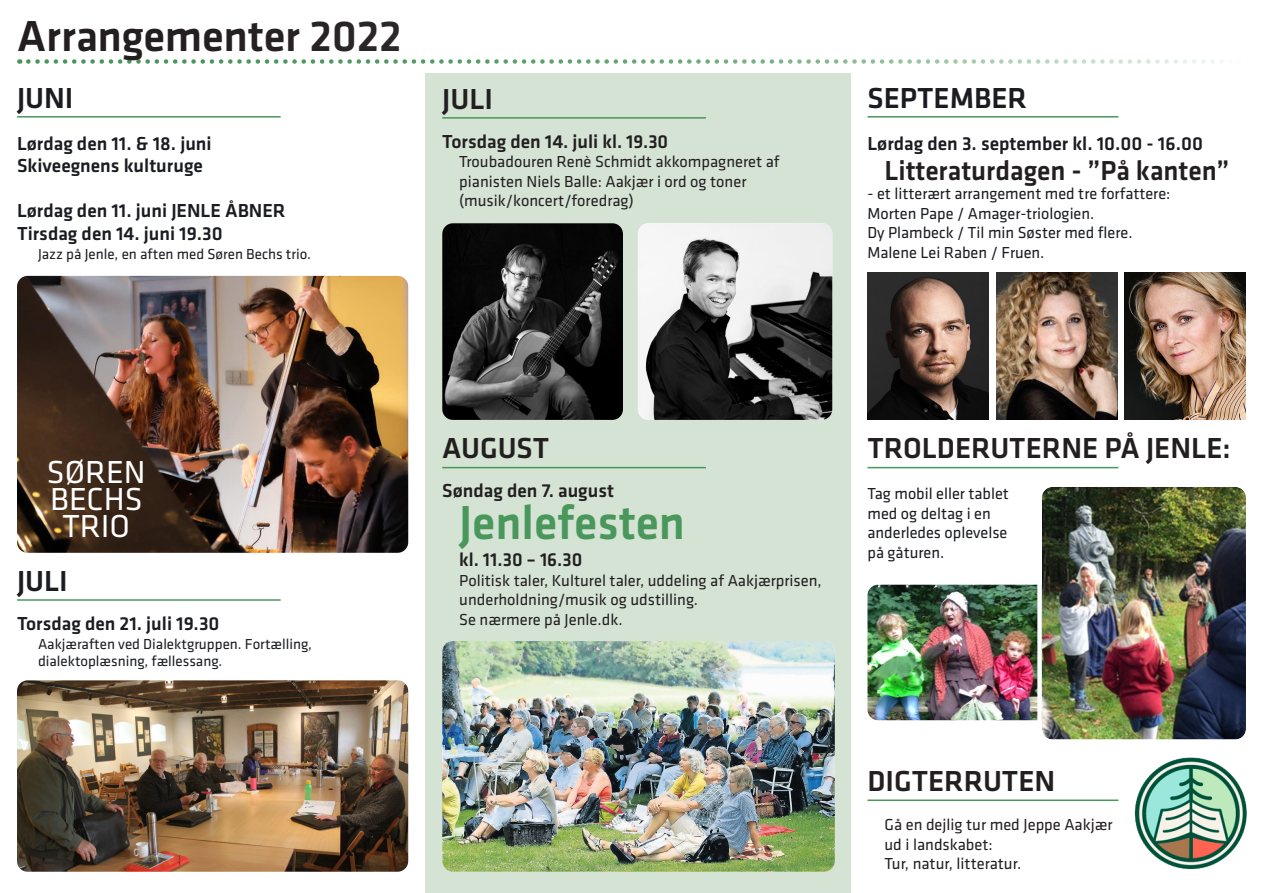
<style>
.page{position:relative;width:1263px;height:893px;background:#fff}
.page>*{position:absolute;margin:0;border:0;box-sizing:border-box;transform-origin:0 0}
.t1{font:500 49.5px "Klavika";color:#4a975c}
.t2{font:500 45px "Klavika";letter-spacing:-.01em;color:#231f20}
.t3{font:33px/27px "Klavika";color:#fff}
.t4{font:500 30px "Klavika";color:#231f20}
.t5{font:500 30px "Klavika";color:#1a1c21}
.t6{font:500 28.5px "Klavika";color:#231f20}
.t7{font:500 19.5px "Klavika";color:#1a1c21}
.t8{font:500 19.5px "Klavika";color:#231f20}
.t9{font:16.5px/19.5px "Klavika";color:#231f20}
.t10{font:16.5px/19.5px "Klavika";color:#1a1c21}
.t11{font:15px/16.5px "Klavika";color:#1a1c21}
</style>
<div class="page">
<img style="left:867px;top:585px;width:170px;height:135px">
<div style="left:425px;top:74px;width:425px;height:819px;background:#d4e3d4"></div>
<img style="left:442px;top:223px;width:181px;height:197px">
<img style="left:638px;top:223px;width:194px;height:197px">
<img style="left:442px;top:641px;width:393px;height:231px">
<svg style="left:28px;top:59px;width:1194px;height:5px"></svg>
<hr style="left:17px;top:116px;width:264px;height:2px;background:#4a975c">
<hr style="left:17px;top:599px;width:264px;height:2px;background:#4a975c">
<hr style="left:442px;top:117px;width:264px;height:2px;background:#4a975c">
<hr style="left:442px;top:467px;width:264px;height:1px;background:#4a975c">
<img style="left:996px;top:272px;width:121px;height:148px">
<img style="left:1125px;top:272px;width:121px;height:148px">
<img style="left:867px;top:272px;width:122px;height:148px">
<img style="left:17px;top:680px;width:391px;height:192px">
<img style="left:17px;top:276px;width:391px;height:277px">
<hr style="left:867px;top:116px;width:251px;height:2px;background:#4a975c">
<hr style="left:867px;top:467px;width:251px;height:1px;background:#4a975c">
<img style="left:1042px;top:487px;width:203px;height:252px">
<div style="left:1037px;top:482px;width:213px;height:262px;border:4px solid #fff;border-radius:13px"></div>
<hr style="left:867px;top:799px;width:251px;height:2px;background:#4a975c">
<img style="left:1134px;top:757px;width:113px;height:113px">
<h2 class="t2" style="left:17px;top:11px;width:386px">Arrangementer 2022</h2>
<p class="t5" style="left:17px;top:81px;width:58px">JUNI</p>
<p class="t7" style="left:17px;top:132px;width:196px">Lørdag den 11. &amp; 18. juni</p>
<p class="t7" style="left:17px;top:155px;width:187px">Skiveegnens kulturuge</p>
<p class="t7" style="left:17px;top:200px;width:270px">Lørdag den 11. juni JENLE ÅBNER</p>
<p class="t7" style="left:17px;top:222px;width:207px">Tirsdag den 14. juni 19.30</p>
<p class="t11" style="left:38px;top:246px;width:275px">Jazz på Jenle, en aften med Søren Bechs trio.</p>
<p class="t4" style="left:442px;top:82px;width:52px">JULI</p>
<p class="t8" style="left:442px;top:131px;width:227px">Torsdag den 14. juli kl. 19.30</p>
<p class="t9" style="left:459px;top:152px;width:322px">Troubadouren Renè Schmidt akkompagneret af pianisten Niels Balle: Aakjær i ord og toner (musik/koncert/foredrag)</p>
<p class="t5" style="left:867px;top:81px;width:161px">SEPTEMBER</p>
<p class="t7" style="left:867px;top:132px;width:337px">Lørdag den 3. september kl. 10.00 - 16.00</p>
<p class="t6" style="left:884px;top:155px;width:347px">Litteraturdagen - ”På kanten”</p>
<p class="t10" style="left:867px;top:184px;width:304px">- et litterært arrangement med tre forfattere:</p>
<p class="t10" style="left:867px;top:204px;width:228px">Morten Pape / Amager-triologien.</p>
<p class="t10" style="left:867px;top:223px;width:267px">Dy Plambeck / Til min Søster med flere.</p>
<p class="t10" style="left:867px;top:243px;width:178px">Malene Lei Raben / Fruen.</p>
<p class="t3" style="left:47px;top:459px;width:100px">SØREN<br>BECHS</p>
<p class="t3" style="left:63px;top:513px;width:69px">TRIO</p>
<p class="t5" style="left:17px;top:564px;width:52px">JULI</p>
<p class="t7" style="left:17px;top:613px;width:204px">Torsdag den 21. juli 19.30</p>
<p class="t11" style="left:38px;top:636px;width:276px">Aakjæraften ved Dialektgruppen. Fortælling, dialektoplæsning, fællessang.</p>
<p class="t4" style="left:442px;top:432px;width:109px">AUGUST</p>
<p class="t8" style="left:442px;top:480px;width:173px">Søndag den 7. august</p>
<p class="t1" style="left:459px;top:496px;width:227px">Jenlefesten</p>
<p class="t8" style="left:459px;top:549px;width:125px">kl. 11.30 – 16.30</p>
<p class="t9" style="left:459px;top:571px;width:364px">Politisk taler, Kulturel taler, uddeling af Aakjærprisen, underholdning/musik og udstilling.</p>
<p class="t9" style="left:459px;top:610px;width:165px">Se nærmere på Jenle.dk.</p>
<p class="t4" style="left:867px;top:432px;width:365px">TROLDERUTERNE PÅ JENLE:</p>
<p class="t10" style="left:867px;top:484px;width:143px">Tag mobil eller tablet med og deltag i en anderledes oplevelse på gåturen.</p>
<p class="t4" style="left:867px;top:765px;width:189px">DIGTERRUTEN</p>
<p class="t9" style="left:884px;top:815px;width:229px">Gå en dejlig tur med Jeppe Aakjær ud i landskabet:<br>Tur, natur, litteratur.</p>
</div>
